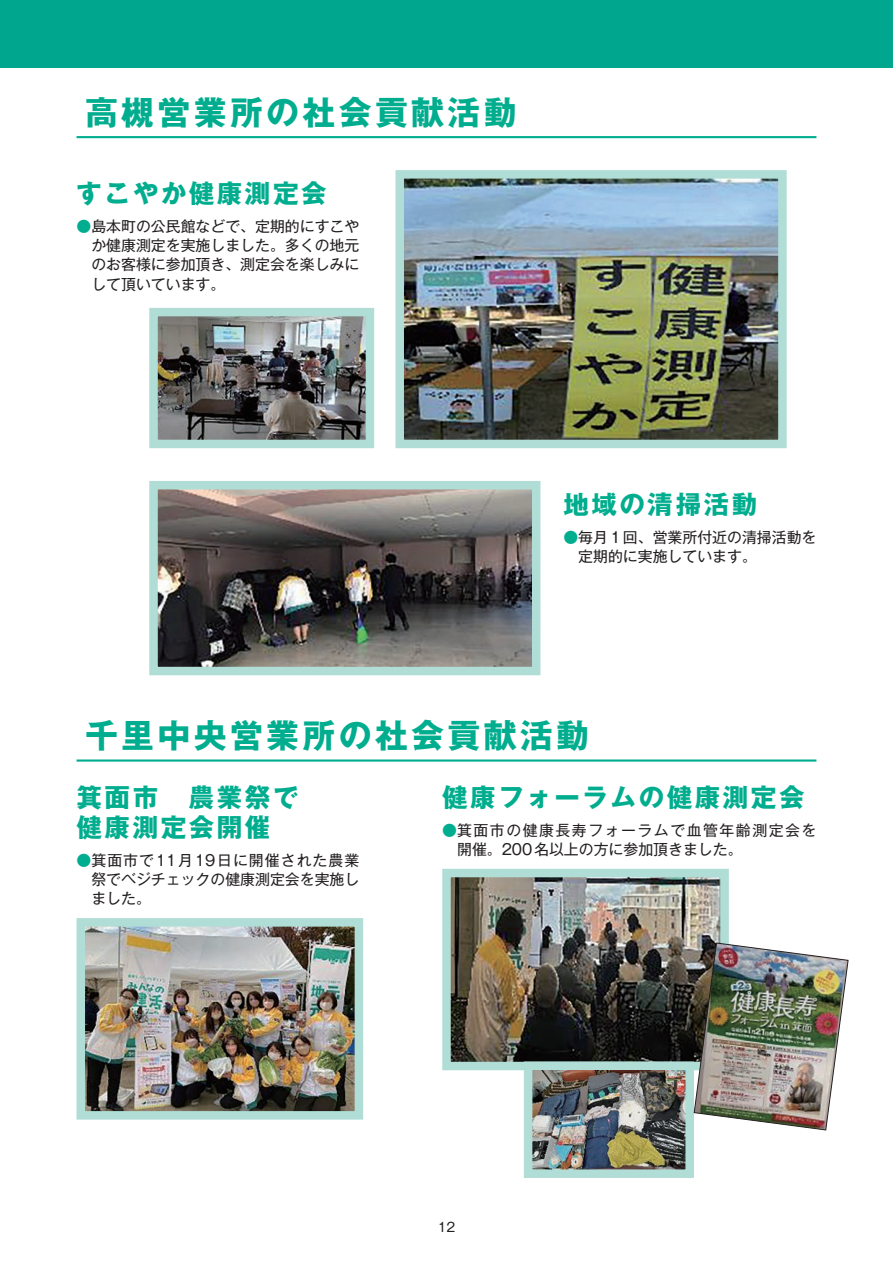
<style>
.page{position:relative;width:893px;height:1263px;background:#fff}
.page>*{position:absolute;margin:0;border:0;box-sizing:border-box;transform-origin:0 0}
.t1{font:33px "Gothic MB101 Pr 6 Bold 90 pv RKSJ H";letter-spacing:.1em;color:#00ad8e}
.t2{font:25.5px/29.7px "Gothic MB101 Pr 6 Bold 90 pv RKSJ H";letter-spacing:.1em;color:#00ad8e}
.t3{font:14.85px/19.2px "Gothic MB101 Pr 6 Regular 90 pv RKSJ H";color:#231f20;text-align:justify}
.t4{font:14.85px/19.2px "Gothic MB101 Pr 6 Regular 90 pv RKSJ H";letter-spacing:.1em;color:#231f20}
.t5{font:12.75px "Gothic MB101 Pr 6 Regular 90 pv RKSJ H";color:#231f20}
.s1{color:#00ad8e}
</style>
<div class="page">
<div style="left:0;top:0;width:893px;height:68px;background:#00a78e"></div>
<hr style="left:77px;top:136px;width:739px;height:2px;background:#00ad8e">
<hr style="left:77px;top:759px;width:739px;height:3px;background:#00ad8e">
<img style="left:76px;top:918px;width:288px;height:202px">
<img style="left:442px;top:868px;width:287px;height:203px">
<img style="left:149px;top:481px;width:392px;height:195px">
<img style="left:395px;top:170px;width:392px;height:279px">
<img style="left:149px;top:307px;width:226px;height:142px">
<img style="left:520px;top:942px;width:328px;height:236px">
<h1 class="t1" style="left:85px;top:100px;width:433px">高槻営業所の社会貢献活動</h1>
<h2 class="t2" style="left:77px;top:182px;width:252px">すこやか健康測定会</h2>
<p class="t3" style="left:91px;top:219px;width:269px;text-indent:-15px"><span class="s1">●</span>島本町の公民館などで、定期的にすこやか健康測定を実施しました。多くの地元のお客様に参加頂き、測定会を楽しみにして頂いています。</p>
<h2 class="t2" style="left:563px;top:493px;width:195px">地域の清掃活動</h2>
<p class="t3" style="left:578px;top:530px;width:240px;text-indent:-15px"><span class="s1">●</span>毎月１回、営業所付近の清掃活動を定期的に実施しています。</p>
<h1 class="t1" style="left:85px;top:723px;width:506px">千里中央営業所の社会貢献活動</h1>
<h2 class="t2" style="left:77px;top:786px;width:223px">箕面市　農業祭で健康測定会開催</h2>
<p class="t3" style="left:91px;top:852px;width:269px;text-indent:-15px"><span class="s1">●</span>箕面市で11月19日に開催された農業祭でベジチェックの健康測定会を実施しました。</p>
<h2 class="t2" style="left:442px;top:786px;width:364px">健康フォーラムの健康測定会</h2>
<p class="t4" style="left:457px;top:823px;width:361px;text-indent:-15px"><span class="s1">●</span>箕面市の健康長寿フォーラムで血管年齢測定会を開催。200名以上の方に参加頂きました。</p>
<p class="t5" style="left:438px;top:1222px;width:19px">12</p>
</div>
